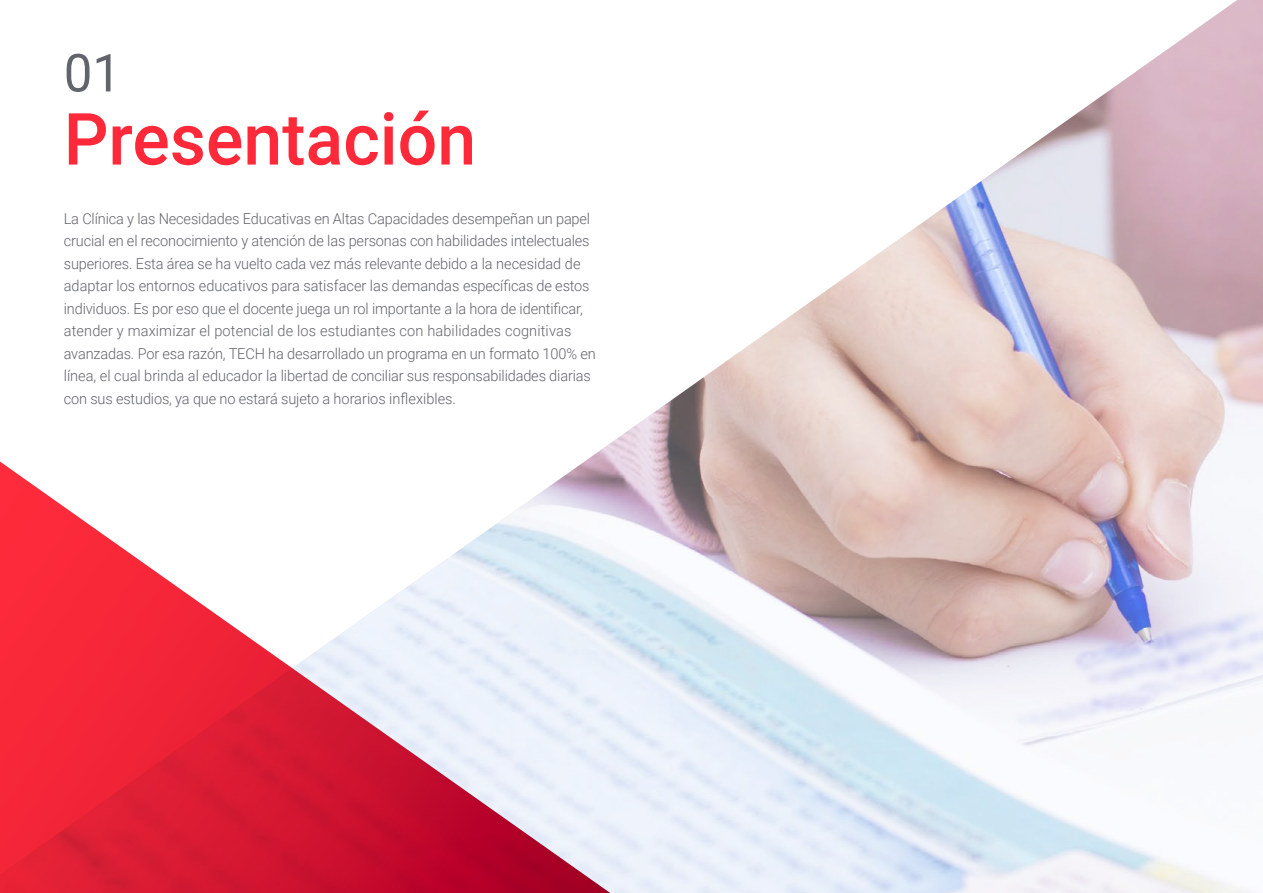
<style>
.page{position:relative;width:1263px;height:893px;background:#fff}
.page>*{position:absolute;margin:0;border:0;box-sizing:border-box;transform-origin:0 0}
.t1{font:500 72px "Roboto";color:#ff293a}
.t2{font:52.5px "Roboto";color:#61646a}
.t3{font:300 15px/22.5px "Roboto";letter-spacing:-.01em;color:#61646a}
</style>
<div class="page">
<img style="left:607px;top:0;width:656px;height:893px">
<svg style="left:0;top:446px;width:640px;height:447px"></svg>
<h2 class="t2" style="left:64px;top:36px;width:59px">01</h2>
<h1 class="t1" style="left:64px;top:89px;width:414px">Presentación</h1>
<p class="t3" style="left:64px;top:207px;width:533px">La Clínica y las Necesidades Educativas en Altas Capacidades desempeñan un papel crucial en el reconocimiento y atención de las personas con habilidades intelectuales superiores. Esta área se ha vuelto cada vez más relevante debido a la necesidad de adaptar los entornos educativos para satisfacer las demandas específicas de estos individuos. Es por eso que el docente juega un rol importante a la hora de identificar, atender y maximizar el potencial de los estudiantes con habilidades cognitivas avanzadas. Por esa razón, TECH ha desarrollado un programa en un formato 100% en línea, el cual brinda al educador la libertad de conciliar sus responsabilidades diarias con sus estudios, ya que no estará sujeto a horarios inflexibles.</p>
</div>
